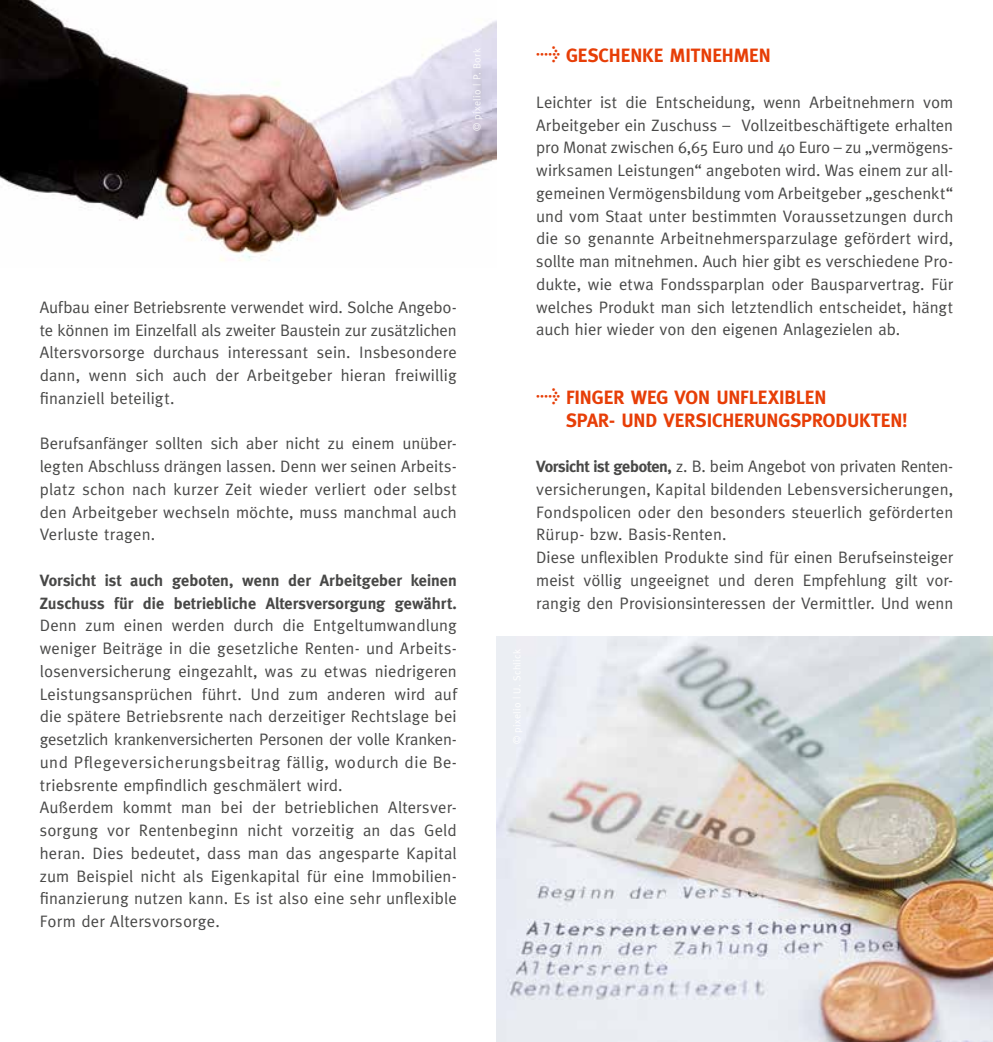
<style>
.page{position:relative;width:993px;height:1042px;background:#fff}
.page>*{position:absolute;margin:0;border:0;box-sizing:border-box;transform-origin:0 0}
.t1{font:700 19.25px/22.8px "Meta";letter-spacing:-.005em;color:#e73e07}
.t2{font:16.62px/22.8px "Meta";letter-spacing:.01em;color:#484847;text-align:justify}
.t3{font:700 16.28px/22.8px "Meta";letter-spacing:.005em;color:#484847}
.t4{font:10.15px "Meta";letter-spacing:.03em;color:#fff}
.s1{font-family:"Meta Normal Italic Expert";font-weight:400;font-size:28px}
.s2{font-weight:700;font-size:16.28px}
</style>
<div class="page">
<img style="left:496px;top:637px;width:496px;height:405px">
<img style="left:0;top:0;width:496px;height:261px">
<p class="t4" style="left:471px;top:131px;width:84px;rotate:-90deg">© pixelio | P. Bork</p>
<p class="t2" style="left:40px;top:295px;width:418px">Aufbau einer Betriebsrente verwendet wird. Solche Angebo&shy;te können im Einzelfall als zweiter Baustein zur zusätzlichen Altersvorsorge durchaus interessant sein. Insbesondere dann, wenn sich auch der Arbeitgeber hieran freiwillig finanziell beteiligt.</p>
<p class="t2" style="left:40px;top:432px;width:418px">Berufsanfänger sollten sich aber nicht zu einem unüber&shy;legten Abschluss drängen lassen. Denn wer seinen Arbeits&shy;platz schon nach kurzer Zeit wieder verliert oder selbst den Arbeitgeber wechseln möchte, muss manchmal auch Verluste tragen.</p>
<p class="t3" style="left:40px;top:569px;width:418px">Vorsicht ist auch geboten, wenn der Arbeitgeber keinen<br>Zuschuss für die betriebliche Altersversorgung gewährt.</p>
<p class="t2" style="left:40px;top:614px;width:418px;text-align:left">Denn zum einen werden durch die Entgeltumwandlung weniger Beiträge in die gesetzliche Renten- und Arbeits&shy;losenversicherung eingezahlt, was zu etwas niedrigeren Leistungsansprüchen führt. Und zum anderen wird auf die spätere Betriebsrente nach derzeitiger Rechtslage bei gesetzlich krankenversicherten Personen der volle Kranken&shy;und Pflegeversicherungsbeitrag fällig, wodurch die Be&shy;triebsrente empfindlich geschmälert wird.<br>Außerdem kommt man bei der betrieblichen Altersver&shy;sorgung vor Rentenbeginn nicht vorzeitig an das Geld heran. Dies bedeutet, dass man das angesparte Kapital zum Beispiel nicht als Eigenkapital für eine Immobilien&shy;finanzierung nutzen kann. Es ist also eine sehr unflexible Form der Altersvorsorge.</p>
<p class="t1" style="left:536px;top:44px;width:236px"><span class="s1">t</span> GESCHENKE MITNEHMEN</p>
<p class="t2" style="left:536px;top:91px;width:418px">Leichter ist die Entscheidung, wenn Arbeitnehmern vom Arbeitgeber ein Zuschuss – Vollzeitbeschäftigete erhalten pro Monat zwischen 6,65 Euro und 40 Euro – zu „vermögens&shy;wirksamen Leistungen“ angeboten wird. Was einem zur all&shy;gemeinen Vermögensbildung vom Arbeitgeber „geschenkt“ und vom Staat unter bestimmten Voraussetzungen durch die so genannte Arbeitnehmersparzulage gefördert wird, sollte man mitnehmen. Auch hier gibt es verschiedene Pro&shy;dukte, wie etwa Fondssparplan oder Bausparvertrag. Für welches Produkt man sich letztendlich entscheidet, hängt auch hier wieder von den eigenen Anlagezielen ab.</p>
<p class="t1" style="left:566px;top:386px;width:342px;text-indent:-30px"><span class="s1">t</span> FINGER WEG VON UNFLEXIBLEN<br>SPAR- UND VERSICHERUNGSPRODUKTEN!</p>
<p class="t2" style="left:536px;top:455px;width:418px;text-align:left"><span class="s2">Vorsicht ist geboten,</span> z. B. beim Angebot von privaten Renten&shy;versicherungen, Kapital bildenden Lebensversicherungen, Fondspolicen oder den besonders steuerlich geförderten Rürup- bzw. Basis-Renten.<br>Diese unflexiblen Produkte sind für einen Berufseinsteiger meist völlig ungeeignet und deren Empfehlung gilt vor&shy;rangig den Provisionsinteressen der Vermittler. Und wenn</p>
</div>
